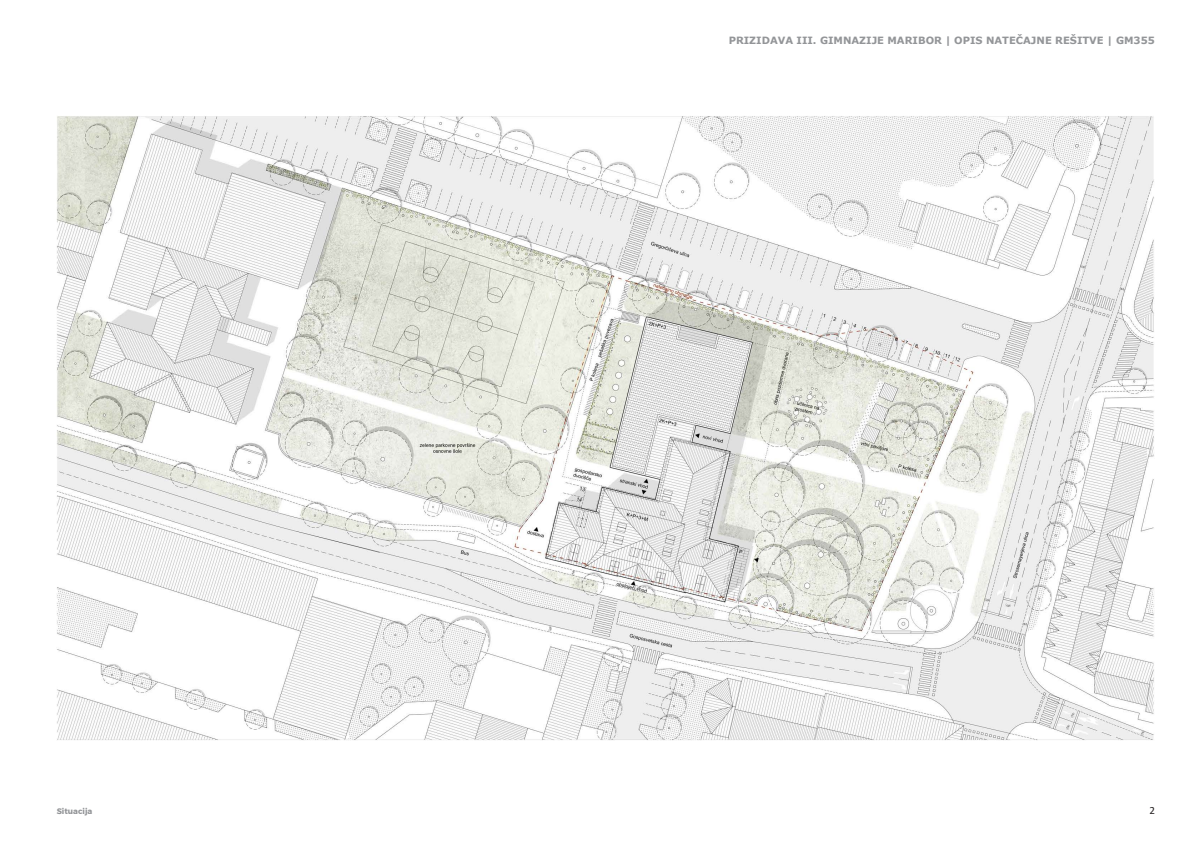
<style>
.page{position:relative;width:1191px;height:842px;background:#fff}
.page>*{position:absolute;margin:0;border:0;box-sizing:border-box;transform-origin:0 0}
.t1{font:11px "Calibri";color:#231f20}
.t2{font:700 10px "Verdana";color:#939598}
.t3{font:700 8px "Montserrat";color:#939598}
</style>
<div class="page">
<img style="left:57px;top:116px;width:1097px;height:625px">
<p class="t2" style="left:728px;top:33px;width:428px">PRIZIDAVA III. GIMNAZIJE MARIBOR | OPIS NATEČAJNE REŠITVE | GM355</p>
<p class="t3" style="left:57px;top:804px;width:37px">Situacija</p>
<p class="t1" style="left:1149px;top:803px;width:7px">2</p>
</div>
